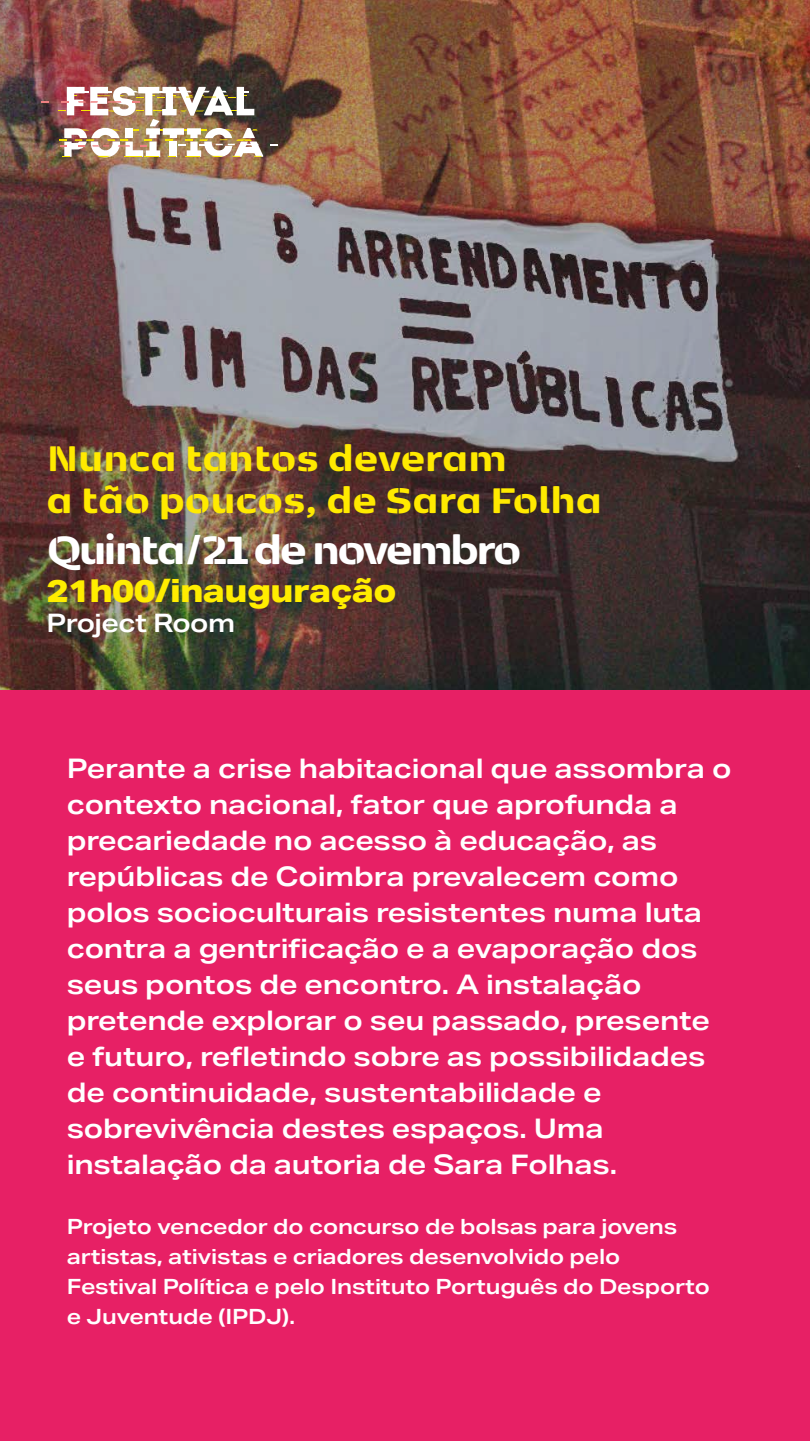
<style>
.page{position:relative;width:810px;height:1441px;background:#fff}
.page>*{position:absolute;margin:0;border:0;box-sizing:border-box;transform-origin:0 0}
.t1{font:800 46.5px "Kobenhavn Sans Stencil";letter-spacing:-.055em;color:#fff}
.t2{font:800 42px/42px "Kobenhavn Sans Stencil";color:#ffea00}
.t3{font:800 31.5px "Aktiv Grotesk Ex";letter-spacing:-.02em;color:#ffed00}
.t4{font:600 27px/36px "Aktiv Grotesk Ex";letter-spacing:-.01em;color:#fff}
.t5{font:600 25.5px "Aktiv Grotesk Ex";letter-spacing:-.02em;color:#fff}
.t6{font:600 21px/30px "Aktiv Grotesk Ex";letter-spacing:-.01em;color:#fff}
</style>
<div class="page">
<img style="left:0;top:0;width:810px;height:691px">
<div style="left:0;top:691px;width:810px;height:750px;background:#e72065"></div>
<svg style="left:41px;top:101px;width:7px;height:2px"></svg>
<img style="left:58px;top:83px;width:205px;height:79px">
<h2 class="t2" style="left:47px;top:434px;width:557px">Nunca tantos deveram<br>a tão poucos, de Sara Folha</h2>
<h1 class="t1" style="left:47px;top:515px;width:476px">Quinta/21 de novembro</h1>
<p class="t3" style="left:47px;top:572px;width:352px">21h00/inauguração</p>
<p class="t5" style="left:47px;top:609px;width:190px">Project Room</p>
<p class="t4" style="left:67px;top:750px;width:666px">Perante a crise habitacional que assombra o contexto nacional, fator que aprofunda a precariedade no acesso à educação, as repúblicas de Coimbra prevalecem como polos socioculturais resistentes numa luta contra a gentrificação e a evaporação dos seus pontos de encontro. A instalação pretende explorar o seu passado, presente e futuro, refletindo sobre as possibilidades de continuidade, sustentabilidade e sobrevivência destes espaços. Uma instalação da autoria de Sara Folhas.</p>
<p class="t6" style="left:67px;top:1211px;width:645px">Projeto vencedor do concurso de bolsas para jovens artistas, ativistas e criadores desenvolvido pelo Festival Política e pelo Instituto Português do Desporto e Juventude (IPDJ).</p>
</div>
